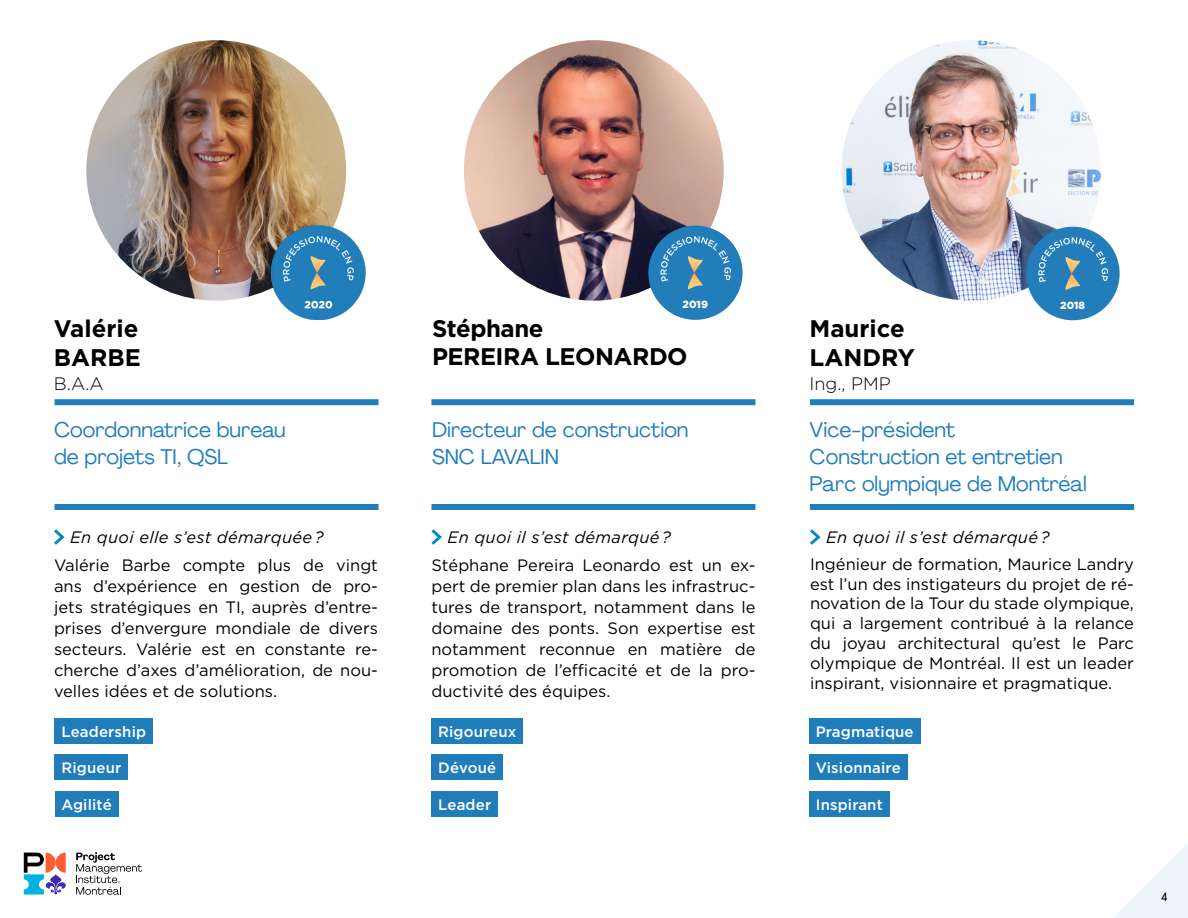
<style>
.page{position:relative;width:1188px;height:918px;background:#fff}
.page>*{position:absolute;margin:0;border:0;box-sizing:border-box;transform-origin:0 0}
.t1{font:700 24px/28.8px "Gotham HTF";color:#000}
.t2{font:700 24px/28.5px "Gotham HTF";letter-spacing:-.02em;color:#000}
.t3{font:21px/27px "Agrandir";color:#217dba}
.t4{font:300 18px "Gotham HTF";color:#000}
.t5{font:16.5px/21px "Gotham HTF";color:#000;text-align:justify}
.t6{font:italic 16.5px "Gotham HTF";letter-spacing:.02em;color:#000}
.t7{font:500 15px "Gotham HTF";letter-spacing:.01em;color:#fff}
.t8{font:12px "GT Pressura Mono Trial";color:#000}
.t9{font:900 10.5px "Gotham HTF";color:#fff}
.t10{font:900 10.35px "Gotham HTF";color:#fff}
</style>
<div class="page">
<svg style="left:1113px;top:843px;width:75px;height:75px"></svg>
<svg style="left:76px;top:852px;width:66px;height:43px"></svg>
<svg style="left:24px;top:853px;width:42px;height:42px"></svg>
<svg style="left:431px;top:529px;width:11px;height:16px"></svg>
<svg style="left:810px;top:529px;width:11px;height:16px"></svg>
<svg style="left:54px;top:529px;width:11px;height:16px"></svg>
<img style="left:842px;top:40px;width:259px;height:261px;border-radius:130px">
<div style="left:1026px;top:227px;width:94px;height:93px;background:#227dba;border-radius:50%"></div>
<svg style="left:1038px;top:237px;width:70px;height:53px"></svg>
<div style="left:431px;top:504px;width:324px;height:6px;background:#217dba"></div>
<div style="left:431px;top:399px;width:324px;height:6px;background:#217dba"></div>
<div style="left:810px;top:504px;width:324px;height:6px;background:#217dba"></div>
<div style="left:810px;top:399px;width:324px;height:6px;background:#217dba"></div>
<div style="left:55px;top:504px;width:324px;height:6px;background:#217dba"></div>
<div style="left:55px;top:399px;width:324px;height:6px;background:#217dba"></div>
<img style="left:464px;top:40px;width:260px;height:261px;border-radius:130px">
<div style="left:648px;top:226px;width:95px;height:94px;background:#227dba;border-radius:50%"></div>
<svg style="left:660px;top:236px;width:71px;height:53px"></svg>
<img style="left:86px;top:40px;width:260px;height:261px;border-radius:130px">
<img style="left:270px;top:224px;width:96px;height:96px">
<div style="left:55px;top:718px;width:98px;height:26px;background:#217dba"></div>
<div style="left:431px;top:718px;width:92px;height:26px;background:#217dba"></div>
<div style="left:809px;top:718px;width:111px;height:26px;background:#217dba"></div>
<div style="left:55px;top:754px;width:73px;height:26px;background:#217dba"></div>
<div style="left:431px;top:754px;width:72px;height:26px;background:#217dba"></div>
<div style="left:809px;top:754px;width:98px;height:26px;background:#217dba"></div>
<div style="left:55px;top:791px;width:64px;height:26px;background:#217dba"></div>
<div style="left:431px;top:791px;width:67px;height:26px;background:#217dba"></div>
<div style="left:809px;top:791px;width:81px;height:26px;background:#217dba"></div>
<h1 class="t1" style="left:54px;top:313px;width:89px">Valérie<br>BARBE</h1>
<p class="t4" style="left:54px;top:374px;width:51px">B.A.A</p>
<p class="t9" style="left:683px;top:298px;width:27px">2019</p>
<h1 class="t2" style="left:432px;top:314px;width:257px">Stéphane<br>PEREIRA LEONARDO</h1>
<h1 class="t1" style="left:810px;top:313px;width:107px">Maurice<br>LANDRY</h1>
<p class="t4" style="left:810px;top:374px;width:83px">Ing., PMP</p>
<p class="t10" style="left:1060px;top:299px;width:26px">2018</p>
<p class="t3" style="left:54px;top:416px;width:233px">Coordonnatrice bureau de projets TI, QSL</p>
<p class="t3" style="left:810px;top:416px;width:279px">Vice-président<br>Construction et entretien<br>Parc olympique de Montréal</p>
<p class="t3" style="left:432px;top:416px;width:258px">Directeur de construction<br>SNC LAVALIN</p>
<p class="t6" style="left:70px;top:528px;width:255px">En quoi elle s’est démarquée ?</p>
<p class="t5" style="left:54px;top:554px;width:326px">Valérie Barbe compte plus de vingt ans d’expérience en gestion de pro&shy;jets stratégiques en TI, auprès d’entre&shy;prises d’envergure mondiale de divers secteurs. Valérie est en constante re&shy;cherche d’axes d’amélioration, de nou&shy;velles idées et de solutions.</p>
<p class="t6" style="left:448px;top:528px;width:225px">En quoi il s’est démarqué ?</p>
<p class="t5" style="left:431px;top:554px;width:326px">Stéphane Pereira Leonardo est un ex&shy;pert de premier plan dans les infrastruc&shy;tures de transport, notamment dans le domaine des ponts. Son expertise est notamment reconnue en matière de promotion de l’efficacité et de la pro&shy;ductivité des équipes.</p>
<p class="t6" style="left:826px;top:528px;width:225px">En quoi il s’est démarqué ?</p>
<p class="t5" style="left:810px;top:554px;width:326px;line-height:19.8px">Ingénieur de formation, Maurice Landry est l’un des instigateurs du projet de ré&shy;novation de la Tour du stade olympique, qui a largement contribué à la relance du joyau architectural qu’est le Parc olympique de Montréal. Il est un leader inspirant, visionnaire et pragmatique.</p>
<p class="t7" style="left:62px;top:723px;width:86px">Leadership</p>
<p class="t7" style="left:438px;top:723px;width:80px">Rigoureux</p>
<p class="t7" style="left:816px;top:723px;width:99px">Pragmatique</p>
<p class="t7" style="left:62px;top:759px;width:61px">Rigueur</p>
<p class="t7" style="left:438px;top:759px;width:60px">Dévoué</p>
<p class="t7" style="left:816px;top:759px;width:86px">Visionnaire</p>
<p class="t7" style="left:62px;top:796px;width:52px">Agilité</p>
<p class="t7" style="left:438px;top:796px;width:54px">Leader</p>
<p class="t7" style="left:816px;top:796px;width:69px">Inspirant</p>
<p class="t8" style="left:1161px;top:892px;width:8px">4</p>
</div>
